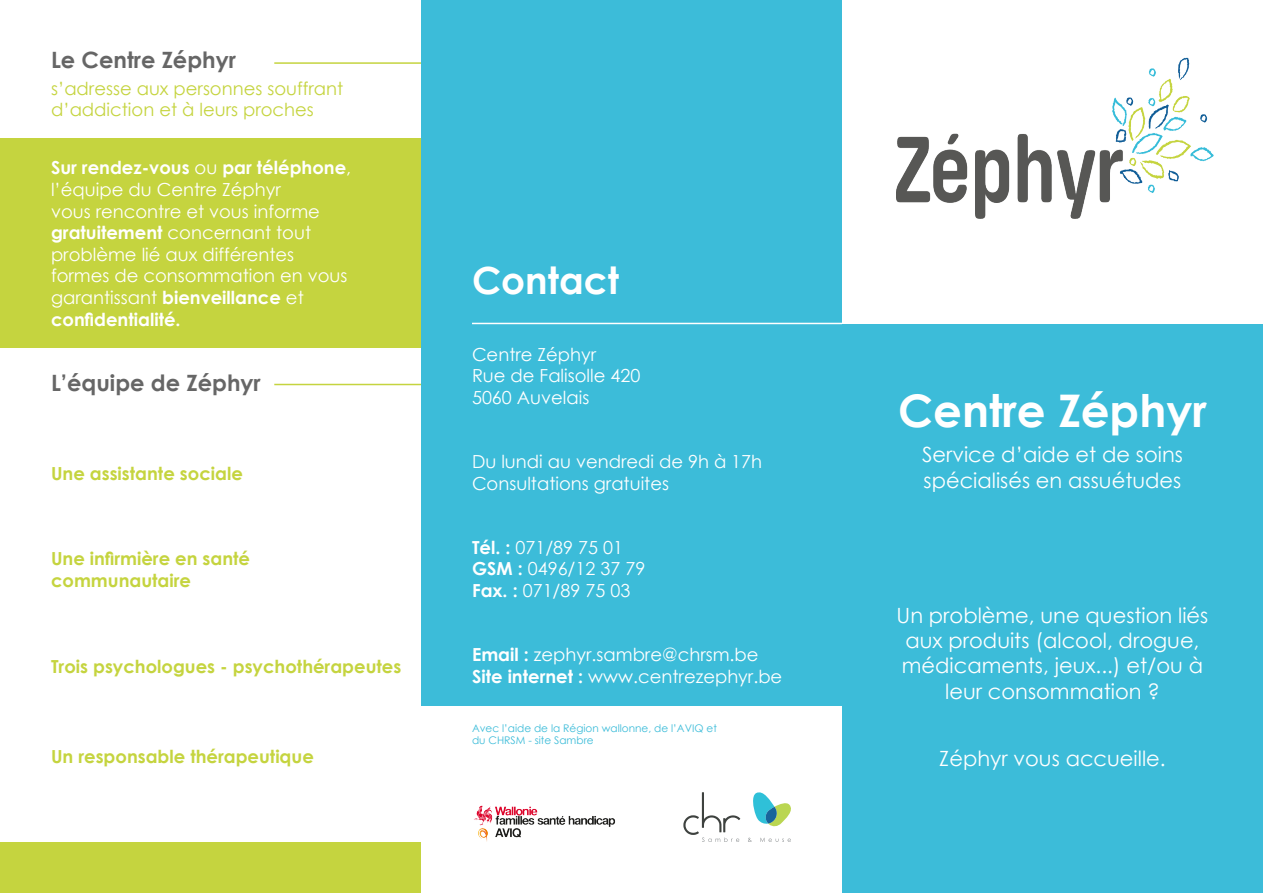
<style>
.page{position:relative;width:1263px;height:893px;background:#fff}
.page>*{position:absolute;margin:0;border:0;box-sizing:border-box;transform-origin:0 0}
.t1{font:700 45px "Century Gothic";color:#fff}
.t2{font:700 37.5px "Century Gothic";color:#fff}
.t3{font:700 22.5px "Century Gothic";color:#666}
.t4{font:21px/25.2px "Century Gothic";color:#fff}
.t5{font:18px/21.6px "Century Gothic";color:#fff}
.t6{font:700 18px/21.6px "Century Gothic";color:#c5d43f}
.t7{font:18px/21.6px "Century Gothic";color:#c5d43f}
.t8{font:10.5px/12.6px "Century Gothic";color:#3cbcd9}
.s1{font-weight:700}
</style>
<div class="page">
<div style="left:842px;top:324px;width:421px;height:569px;background:#3cbcd9"></div>
<div style="left:0;top:138px;width:421px;height:209px;background:#c5d43f"></div>
<div style="left:421px;top:0;width:421px;height:706px;background:#3cbcd9"></div>
<img style="left:896px;top:57px;width:317px;height:161px">
<img style="left:474px;top:805px;width:142px;height:37px">
<svg style="left:753px;top:792px;width:38px;height:35px"></svg>
<svg style="left:683px;top:792px;width:57px;height:50px"></svg>
<svg style="left:748px;top:838px;width:4px;height:4px"></svg>
<svg style="left:760px;top:837px;width:31px;height:5px"></svg>
<hr style="left:472px;top:323px;width:370px;height:1px;background:#fff">
<hr style="left:274px;top:384px;width:147px;height:1px;background:#c5d43f">
<hr style="left:274px;top:62px;width:147px;height:2px;background:#c5d43f">
<div style="left:0;top:842px;width:421px;height:51px;background:#c5d43f"></div>
<p class="t3" style="left:51px;top:43px;width:186px">Le Centre Zéphyr</p>
<p class="t7" style="left:51px;top:77px;width:294px">s’adresse aux personnes souffrant d’addiction et à leurs proches</p>
<p class="t5" style="left:51px;top:157px;width:302px"><span class="s1">Sur rendez-vous</span> ou <span class="s1">par téléphone</span>, l’équipe du Centre Zéphyr<br>vous rencontre et vous informe <span class="s1">gratuitement</span> concernant tout problème lié aux différentes formes de consommation en vous garantissant <span class="s1">bienveillance</span> et <span class="s1">confidentialité.</span></p>
<p class="t3" style="left:51px;top:366px;width:211px">L’équipe de Zéphyr</p>
<p class="t6" style="left:51px;top:461px;width:193px">Une assistante sociale</p>
<p class="t6" style="left:51px;top:547px;width:201px">Une infirmière en santé communautaire</p>
<p class="t6" style="left:51px;top:654px;width:352px">Trois psychologues - psychothérapeutes</p>
<p class="t6" style="left:51px;top:745px;width:264px">Un responsable thérapeutique</p>
<p class="t2" style="left:472px;top:252px;width:148px">Contact</p>
<p class="t5" style="left:472px;top:343px;width:170px">Centre Zéphyr<br>Rue de Falisolle 420<br>5060 Auvelais</p>
<p class="t5" style="left:472px;top:450px;width:292px">Du lundi au vendredi de 9h à 17h<br>Consultations gratuites</p>
<p class="t5" style="left:472px;top:536px;width:175px"><span class="s1">Tél. :</span> 071/89 75 01<br><span class="s1">GSM :</span> 0496/12 37 79<br><span class="s1">Fax. :</span> 071/89 75 03</p>
<p class="t5" style="left:472px;top:643px;width:312px"><span class="s1">Email :</span> zephyr.sambre@chrsm.be<br><span class="s1">Site internet :</span> www.centrezephyr.be</p>
<p class="t8" style="left:472px;top:722px;width:246px">Avec l’aide de la Région wallonne, de l’AVIQ et du CHRSM - site Sambre</p>
<p class="t1" style="left:898px;top:376px;width:310px">Centre Zéphyr</p>
<p class="t4" style="left:922px;top:442px;width:262px">Service d’aide et de soins spécialisés en assuétudes</p>
<p class="t4" style="left:896px;top:602px;width:313px;text-align:center">Un problème, une question liés aux produits (alcool, drogue, médicaments, jeux...) et/ou à leur consommation ?</p>
<p class="t4" style="left:939px;top:746px;width:228px">Zéphyr vous accueille.</p>
</div>
